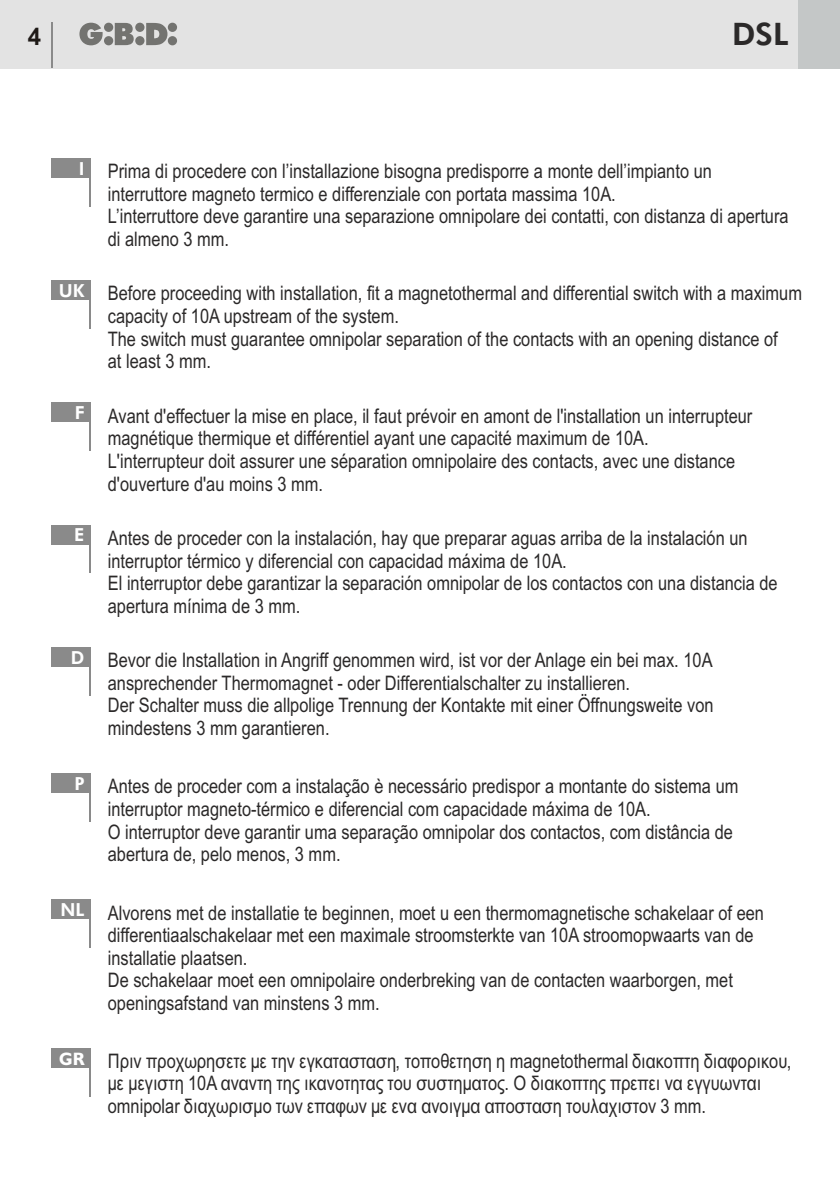
<style>
.page{position:relative;width:840px;height:1191px;background:#fff}
.page>*{position:absolute;margin:0;border:0;box-sizing:border-box;transform-origin:0 0}
.t1{font:800 31px "Futura BT";color:#2b2929}
.t2{font:700 24px "Arial";color:#1f1a17}
.t3{font:20px/22.6px "Arial Narrow";color:#2b2929}
.t4{font:800 18px "Futura BT";color:#fff}
.s1{font-family:"Humanist 521 BT";font-weight:700;font-size:18px;color:#fff}
</style>
<div class="page">
<div style="left:0;top:0;width:839px;height:68px;background:#e3e3e3"></div>
<div style="left:798px;top:0;width:41px;height:68px;background:#c4c7c7"></div>
<svg style="left:79px;top:23px;width:98px;height:22px"></svg>
<hr style="left:51px;top:23px;width:2px;height:45px;background:#8a8a8a">
<hr style="left:89px;top:161px;width:2px;height:45px;background:#8a8a8a">
<div style="left:51px;top:158px;width:40px;height:20px;background:#8a8a8a"></div>
<hr style="left:89px;top:283px;width:2px;height:45px;background:#8a8a8a">
<div style="left:51px;top:280px;width:40px;height:20px;background:#8a8a8a"></div>
<hr style="left:89px;top:1051px;width:2px;height:45px;background:#8a8a8a">
<div style="left:51px;top:1048px;width:40px;height:20px;background:#8a8a8a"></div>
<hr style="left:89px;top:405px;width:2px;height:46px;background:#8a8a8a">
<div style="left:51px;top:402px;width:40px;height:20px;background:#8a8a8a"></div>
<hr style="left:89px;top:527px;width:2px;height:46px;background:#8a8a8a">
<div style="left:51px;top:525px;width:40px;height:19px;background:#8a8a8a"></div>
<hr style="left:89px;top:650px;width:2px;height:45px;background:#8a8a8a">
<div style="left:51px;top:647px;width:40px;height:20px;background:#8a8a8a"></div>
<hr style="left:89px;top:776px;width:2px;height:45px;background:#8a8a8a">
<div style="left:51px;top:773px;width:40px;height:20px;background:#8a8a8a"></div>
<hr style="left:89px;top:902px;width:2px;height:45px;background:#8a8a8a">
<div style="left:51px;top:899px;width:40px;height:20px;background:#8a8a8a"></div>
<p class="t2" style="left:28px;top:28px;width:15px">4</p>
<h1 class="t1" style="left:731px;top:21px;width:57px">DSL</h1>
<p class="t4" style="left:79px;top:161px;width:7px">I</p>
<p class="t3" style="left:108px;top:161px;width:682px">Prima di procedere con l’installazione bisogna predisporre a monte dell’impianto un interruttore magneto termico e differenziale con portata massima 10A.<br>L’interruttore deve garantire una separazione omnipolare dei contatti, con distanza di apertura di almeno 3 mm.</p>
<p class="t3" style="left:108px;top:284px;width:695px;text-indent:-49px"><sup>UK</sup> Before proceeding with installation, fit a magnetothermal and differential switch with a maximum capacity of 10A upstream of the system.<br>The switch must guarantee omnipolar separation of the contacts with an opening distance of<br>at least 3 mm.</p>
<p class="t3" style="left:108px;top:406px;width:645px;text-indent:-33px"><sup>F</sup> Avant d'effectuer la mise en place, il faut prévoir en amont de l'installation un interrupteur magnétique thermique et différentiel ayant une capacité maximum de 10A.<br>L'interrupteur doit assurer une séparation omnipolaire des contacts, avec une distance d'ouverture d'au moins 3 mm.</p>
<p class="t3" style="left:108px;top:528px;width:671px;text-indent:-34px"><sup>E</sup> Antes de proceder con la instalación, hay que preparar aguas arriba de la instalación un interruptor térmico y diferencial con capacidad máxima de 10A.<br>El interruptor debe garantizar la separación omnipolar de los contactos con una distancia de apertura mínima de 3 mm.</p>
<p class="t3" style="left:108px;top:650px;width:607px;text-indent:-37px"><sup>D</sup> Bevor die Installation in Angriff genommen wird, ist vor der Anlage ein bei max. 10A ansprechender Thermomagnet - oder Differentialschalter zu installieren.<br>Der Schalter muss die allpolige Trennung der Kontakte mit einer Öffnungsweite von mindestens 3 mm garantieren.</p>
<p class="t3" style="left:108px;top:777px;width:631px;text-indent:-33px"><sup>P</sup> Antes de proceder com a instalação è necessário predispor a montante do sistema um interruptor magneto-térmico e diferencial com capacidade máxima de 10A.<br>O interruptor deve garantir uma separação omnipolar dos contactos, com distância de abertura de, pelo menos, 3 mm.</p>
<p class="t3" style="left:108px;top:903px;width:657px;text-indent:-47px"><sup>NL</sup> Alvorens met de installatie te beginnen, moet u een thermomagnetische schakelaar of een differentiaalschakelaar met een maximale stroomsterkte van 10A stroomopwaarts van de installatie plaatsen.<br>De schakelaar moet een omnipolaire onderbreking van de contacten waarborgen, met openingsafstand van minstens 3 mm.</p>
<p class="t3" style="left:108px;top:1051px;width:684px;text-indent:-48px"><span class="s1">GR</span> Πριν προχωρησετε με την εγκατασταση, τοποθετηση η magnetothermal διακοπτη διαφορικου, με μεγιστη 10A αναντη της ικανοτητας του συστηματος. Ο διακοπτης πρεπει να εγγυωνται omnipolar διαχωρισμο των επαφων με ενα ανοιγμα αποσταση τουλαχιστον 3 mm.</p>
</div>
